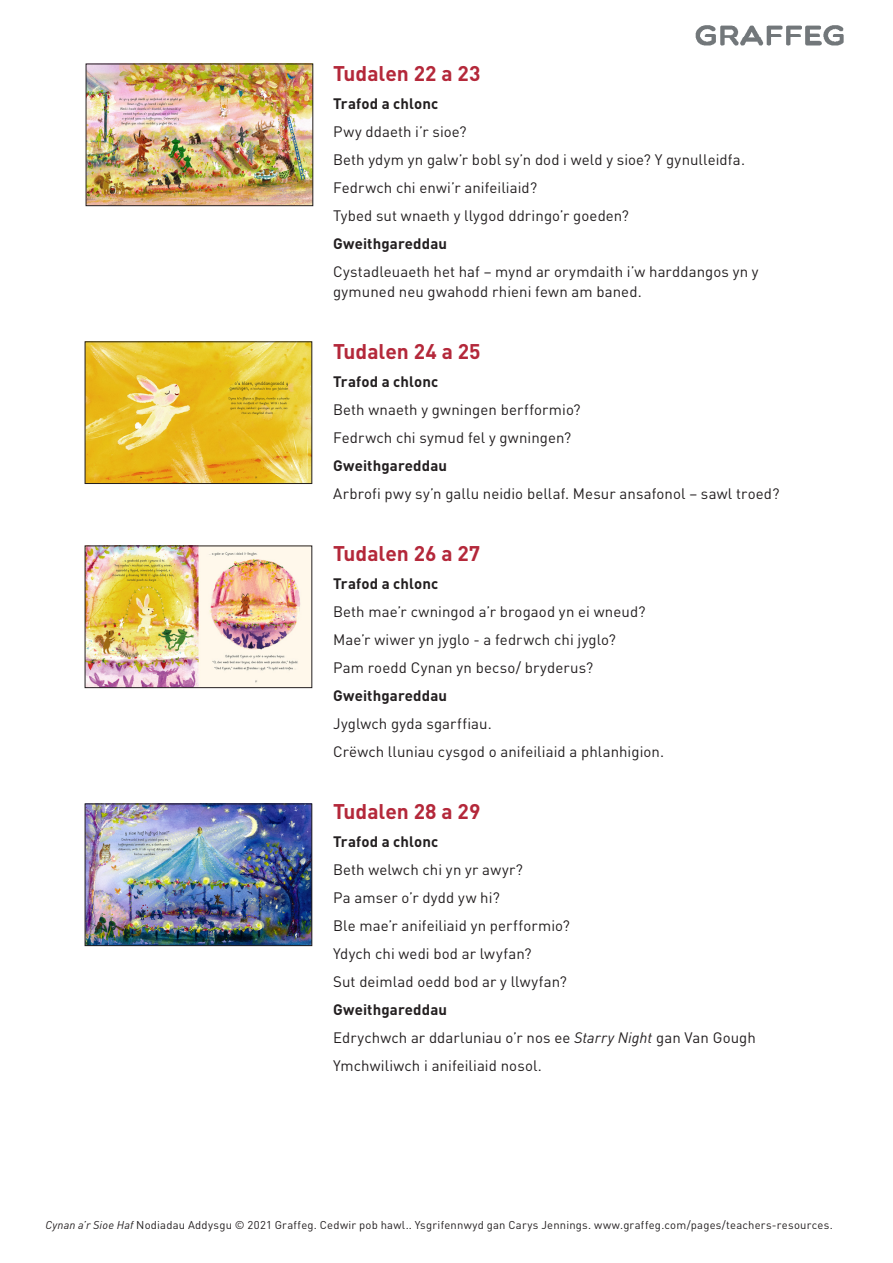
<style>
.page{position:relative;width:893px;height:1263px;background:#fff}
.page>*{position:absolute;margin:0;border:0;box-sizing:border-box;transform-origin:0 0}
.subheads{font:700 21px "DIN";color:#b4283a}
._4__Main_body_copy{font:15px/19.5px "DIN";letter-spacing:.005em;color:#231f20}
._4__Main_body_copy-2{font:700 15px "DIN";letter-spacing:.01em;color:#231f20}
.t1{font:11.25px "DIN";letter-spacing:.02em;color:#231f20}
.s1{font-style:italic}
</style>
<div class="page">
<img style="left:695px;top:25px;width:149px;height:21px">
<img style="left:87px;top:344px;width:223px;height:138px">
<div style="left:85px;top:342px;width:227px;height:142px;border:1px solid #231f20"></div>
<img style="left:87px;top:548px;width:223px;height:138px">
<div style="left:85px;top:546px;width:227px;height:142px;border:1px solid #231f20"></div>
<img style="left:88px;top:66px;width:223px;height:138px">
<div style="left:86px;top:64px;width:227px;height:142px;border:1px solid #231f20"></div>
<img style="left:87px;top:806px;width:223px;height:138px">
<div style="left:85px;top:804px;width:227px;height:142px;border:1px solid #231f20"></div>
<p class="subheads" style="left:333px;top:60px;width:149px">Tudalen 22 a 23</p>
<p class="_4__Main_body_copy-2" style="left:333px;top:94px;width:107px">Trafod a chlonc</p>
<p class="_4__Main_body_copy" style="left:333px;top:122px;width:135px">Pwy ddaeth i’r sioe?</p>
<p class="_4__Main_body_copy" style="left:333px;top:150px;width:413px">Beth ydym yn galw’r bobl sy’n dod i weld y sioe? Y gynulleidfa.</p>
<p class="_4__Main_body_copy" style="left:333px;top:178px;width:206px">Fedrwch chi enwi’r anifeiliaid?</p>
<p class="_4__Main_body_copy" style="left:333px;top:206px;width:297px">Tybed sut wnaeth y llygod ddringo’r goeden?</p>
<p class="_4__Main_body_copy-2" style="left:333px;top:234px;width:116px">Gweithgareddau</p>
<p class="_4__Main_body_copy" style="left:333px;top:262px;width:427px">Cystadleuaeth het haf – mynd ar orymdaith i’w harddangos yn y gymuned neu gwahodd rhieni fewn am baned.</p>
<p class="subheads" style="left:333px;top:337px;width:149px">Tudalen 24 a 25</p>
<p class="_4__Main_body_copy-2" style="left:333px;top:372px;width:107px">Trafod a chlonc</p>
<p class="_4__Main_body_copy" style="left:333px;top:399px;width:249px">Beth wnaeth y gwningen berfformio?</p>
<p class="_4__Main_body_copy" style="left:333px;top:427px;width:240px">Fedrwch chi symud fel y gwningen?</p>
<p class="_4__Main_body_copy-2" style="left:333px;top:456px;width:116px">Gweithgareddau</p>
<p class="_4__Main_body_copy" style="left:333px;top:483px;width:448px">Arbrofi pwy sy’n gallu neidio bellaf. Mesur ansafonol – sawl troed?</p>
<p class="subheads" style="left:333px;top:539px;width:149px">Tudalen 26 a 27</p>
<p class="_4__Main_body_copy-2" style="left:333px;top:574px;width:107px">Trafod a chlonc</p>
<p class="_4__Main_body_copy" style="left:333px;top:601px;width:314px">Beth mae’r cwningod a’r brogaod yn ei wneud?</p>
<p class="_4__Main_body_copy" style="left:333px;top:629px;width:284px">Mae’r wiwer yn jyglo - a fedrwch chi jyglo?</p>
<p class="_4__Main_body_copy" style="left:333px;top:657px;width:262px">Pam roedd Cynan yn becso/ bryderus?</p>
<p class="_4__Main_body_copy-2" style="left:333px;top:686px;width:116px">Gweithgareddau</p>
<p class="_4__Main_body_copy" style="left:333px;top:713px;width:160px">Jyglwch gyda sgarffiau.</p>
<p class="_4__Main_body_copy" style="left:333px;top:741px;width:333px">Crëwch lluniau cysgod o anifeiliaid a phlanhigion.</p>
<p class="subheads" style="left:333px;top:798px;width:149px">Tudalen 28 a 29</p>
<p class="_4__Main_body_copy-2" style="left:333px;top:832px;width:107px">Trafod a chlonc</p>
<p class="_4__Main_body_copy" style="left:333px;top:859px;width:191px">Beth welwch chi yn yr awyr?</p>
<p class="_4__Main_body_copy" style="left:333px;top:887px;width:168px">Pa amser o’r dydd yw hi?</p>
<p class="_4__Main_body_copy" style="left:333px;top:915px;width:238px">Ble mae’r anifeiliaid yn perfformio?</p>
<p class="_4__Main_body_copy" style="left:333px;top:943px;width:200px">Ydych chi wedi bod ar lwyfan?</p>
<p class="_4__Main_body_copy" style="left:333px;top:971px;width:235px">Sut deimlad oedd bod ar y llwyfan?</p>
<p class="_4__Main_body_copy-2" style="left:333px;top:1000px;width:116px">Gweithgareddau</p>
<p class="_4__Main_body_copy" style="left:333px;top:1027px;width:424px">Edrychwch ar ddarluniau o’r nos ee <span class="s1">Starry Night</span> gan Van Gough</p>
<p class="_4__Main_body_copy" style="left:333px;top:1055px;width:210px">Ymchwiliwch i anifeiliaid nosol.</p>
<p class="t1" style="left:45px;top:1218px;width:789px"><span class="s1">Cynan a’r Sioe Haf</span> Nodiadau Addysgu © 2021 Graffeg. Cedwir pob hawl.. Ysgrifennwyd gan Carys Jennings. www.graffeg.com/pages/teachers-resources.</p>
</div>
